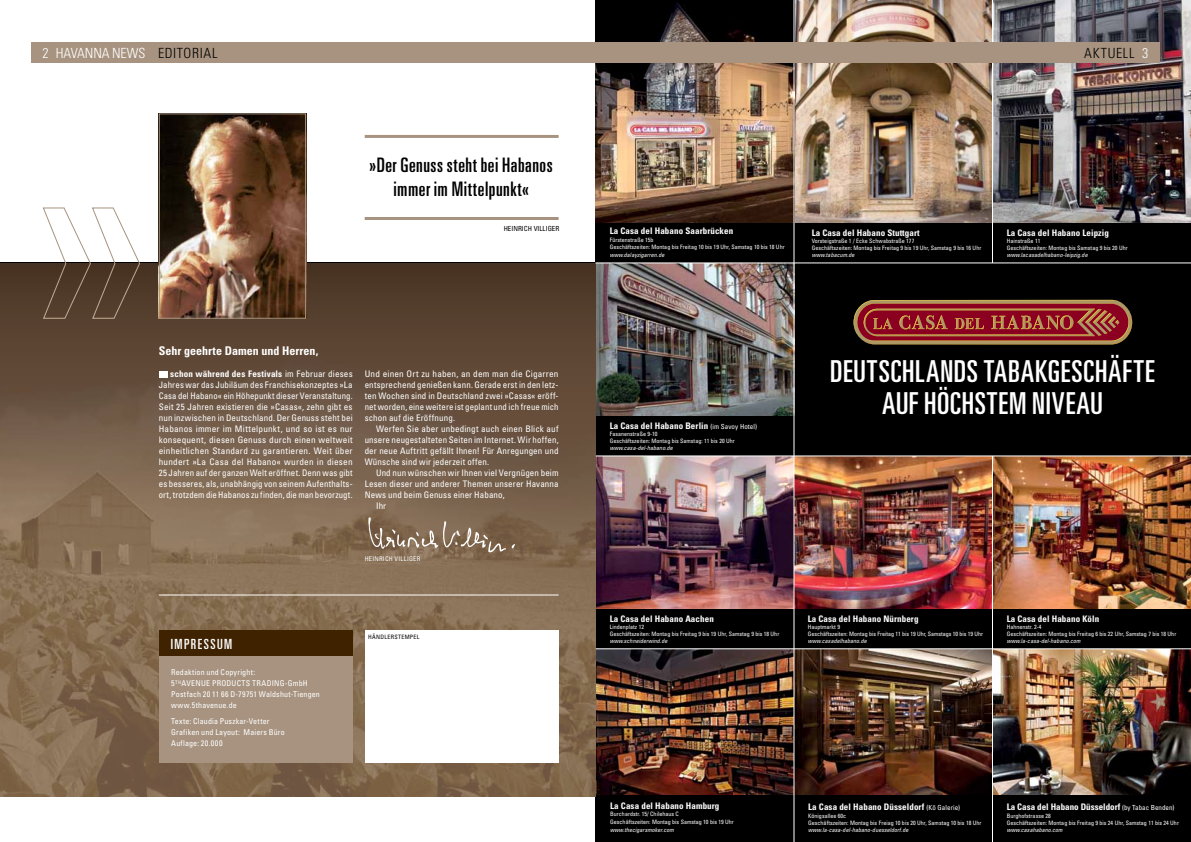
<style>
.page{position:relative;width:1191px;height:842px;background:#fff}
.page>*{position:absolute;margin:0;border:0;box-sizing:border-box;transform-origin:0 0}
.t1{font:ultra-condensed 30.3px/32px "Univers";letter-spacing:.03em;color:#fff;text-align:center}
.t2{font:ultra-condensed 20px/24px "Univers";letter-spacing:.025em;color:#000;text-align:center}
.t3{font:300 condensed 14px "Univers";letter-spacing:.025em;color:#fff}
.t4{font:ultra-condensed 14px "Univers";letter-spacing:.105em;color:#fff}
.t5{font:300 condensed 14px "Univers";letter-spacing:.05em;color:#000}
.t6{font:700 condensed 12px "Univers";color:#fff}
.t7{font:condensed 9px/11px "Univers";letter-spacing:.01em;color:#fff;text-align:justify}
.t8{font:700 condensed 9px "Univers";letter-spacing:.01em;color:#fff}
.t9{font:condensed 8px/11px "Univers";letter-spacing:.02em;color:#fff}
.t10{font:condensed 7px "Univers";color:#000}
.t11{font:condensed 6.5px "Univers";color:#fff}
.t12{font:condensed 6px/7.2px "Univers";letter-spacing:.005em;color:#fff}
.t13{font:italic condensed 6px "Univers";letter-spacing:.005em;color:#fff}
.t14{font:condensed 6px "Univers";letter-spacing:.05em;color:#000}
.s1{color:#000}
.s2{color:#fff}
.s3{font-weight:700}
.s4{font-weight:400;font-size:7px}
</style>
<div class="page">
<img style="left:595px;top:649px;width:198px;height:147px">
<div style="left:794px;top:262px;width:397px;height:194px;background:#000"></div>
<img style="left:595px;top:456px;width:198px;height:153px">
<img style="left:794px;top:456px;width:397px;height:153px">
<img style="left:993px;top:649px;width:198px;height:147px">
<img style="left:794px;top:649px;width:198px;height:147px">
<img style="left:794px;top:0;width:198px;height:223px">
<img style="left:993px;top:0;width:198px;height:223px">
<img style="left:595px;top:263px;width:198px;height:153px">
<img style="left:595px;top:0;width:198px;height:223px">
<div style="left:595px;top:223px;width:596px;height:40px;background:#000"></div>
<div style="left:595px;top:416px;width:202px;height:40px;background:#000"></div>
<div style="left:595px;top:609px;width:596px;height:40px;background:#000"></div>
<div style="left:595px;top:796px;width:596px;height:46px;background:#000"></div>
<svg style="left:0;top:263px;width:595px;height:534px;background:#755e48"></svg>
<svg style="left:42px;top:207px;width:99px;height:113px"></svg>
<img style="left:161px;top:115px;width:143px;height:202px">
<div style="left:159px;top:113px;width:147px;height:206px;border:1px solid #a79380"></div>
<hr style="left:159px;top:594px;width:399px;height:1px;background:#fff">
<div style="left:365px;top:630px;width:193px;height:133px;background:#fff"></div>
<div style="left:159px;top:630px;width:194px;height:133px;background:#a79380"></div>
<div style="left:159px;top:630px;width:194px;height:26px;background:#3f2200"></div>
<hr style="left:365px;top:135px;width:193px;height:3px;background:#a79380">
<hr style="left:365px;top:217px;width:193px;height:3px;background:#a79380">
<div style="left:159px;top:371px;width:8px;height:6px;background:#fff"></div>
<svg style="left:368px;top:517px;width:147px;height:35px;background:#8b7560"></svg>
<hr style="left:793px;top:0;width:1px;height:842px;background:#fff">
<hr style="left:992px;top:456px;width:1px;height:386px;background:#fff">
<hr style="left:992px;top:0;width:1px;height:263px;background:#fff">
<svg style="left:853px;top:300px;width:279px;height:44px;background:#973b33"></svg>
<div style="left:31px;top:43px;width:1128px;height:20px;background:#a79380"></div>
<hr style="left:595px;top:262px;width:596px;height:1px;background:#fff">
<hr style="left:596px;top:455px;width:595px;height:1px;background:#fff">
<hr style="left:596px;top:648px;width:595px;height:1px;background:#fff">
<h3 class="t3" style="left:43px;top:44px;width:176px">2 HAVANNA NEWS <span class="s1">EDITORIAL</span></h3>
<h3 class="t5" style="left:1084px;top:44px;width:66px">AKTUELL <span class="s2">3</span></h3>
<h2 class="t2" style="left:369px;top:153px;width:185px">»Der Genuss steht bei Habanos immer im Mittelpunkt«</h2>
<p class="t10" style="left:504px;top:224px;width:9px">Heinrich</p>
<p class="t10" style="left:533px;top:224px;width:8px">Villiger</p>
<h3 class="t6" style="left:159px;top:344px;width:161px">Sehr geehrte Damen und Herren,</h3>
<p class="t7" style="left:159px;top:368px;width:195px;text-indent:11px"><span class="s3">schon während des Festivals</span> im Februar dieses Jahres war das Jubiläum des Franchisekonzeptes »La Casa del Habano« ein Höhepunkt dieser Veranstaltung.<br>Seit 25 Jahren existieren die »Casas«, zehn gibt es nun inzwischen in Deutschland. Der Genuss steht bei Habanos immer im Mittelpunkt, und so ist es nur konsequent, diesen Genuss durch einen weltweit einheitlichen Standard zu garantieren. Weit über hundert »La Casa del Habano« wurden in diesen 25 Jahren auf der ganzen Welt eröffnet. Denn was gibt es besseres, als, unabhängig von seinem Aufenthalts&shy;ort, trotzdem die Habanos zu finden, die man bevorzugt.</p>
<p class="t7" style="left:365px;top:368px;width:195px">Und einen Ort zu haben, an dem man die Cigarren entsprechend genießen kann. Gerade erst in den letz&shy;ten Wochen sind in Deutschland zwei »Casas« eröff&shy;net worden, eine weitere ist geplant und ich freue mich schon auf die Eröffnung.</p>
<p class="t7" style="left:365px;top:423px;width:195px;text-indent:11px">Werfen Sie aber unbedingt auch einen Blick auf unsere neugestalteten Seiten im Internet. Wir hoffen, der neue Auftritt gefällt Ihnen! Für Anregungen und Wünsche sind wir jederzeit offen.</p>
<p class="t7" style="left:376px;top:467px;width:184px">Und nun wünschen wir Ihnen viel Vergnügen beim</p>
<p class="t7" style="left:365px;top:478px;width:195px">Lesen dieser und anderer Themen unserer Havanna</p>
<p class="t7" style="left:365px;top:489px;width:142px">News und beim Genuss einer Habano,</p>
<p class="t7" style="left:376px;top:500px;width:12px">Ihr</p>
<h3 class="t4" style="left:171px;top:636px;width:55px">IMPRESSUM</h3>
<p class="t9" style="left:171px;top:666px;width:150px">Redaktion und Copyright:<br>5<sup>TH</sup>AVENUE PRODUCTS TRADING-GmbH<br>Postfach 20 11 66 D-79751 Waldshut-Tiengen www.5thavenue.de</p>
<p class="t9" style="left:171px;top:715px;width:115px">Texte: Claudia Puszkar-Vetter<br>Grafiken und Layout: Maiers Büro<br>Auflage: 20.000</p>
<p class="t11" style="left:365px;top:554px;width:9px">Heinrich</p>
<p class="t11" style="left:394px;top:554px;width:9px">Villiger</p>
<p class="t14" style="left:368px;top:632px;width:53px">HÄNDLERSTEMPEL</p>
<p class="t8" style="left:609px;top:226px;width:125px">La Casa del Habano Saarbrücken</p>
<p class="t12" style="left:609px;top:236px;width:176px">Fürstenstraße 15b<br>Geschäftszeiten: Montag bis Freitag 10 bis 19 Uhr, Samstag 10 bis 18 Uhr</p>
<p class="t13" style="left:609px;top:251px;width:56px">www.dalayzigarren.de</p>
<p class="t8" style="left:811px;top:227px;width:109px">La Casa del Habano Stuttgart</p>
<p class="t12" style="left:811px;top:237px;width:171px">Vorsteigstraße 1 / Ecke Schwabstraße 177<br>Geschäftszeiten: Montag bis Freitag 9 bis 19 Uhr, Samstag 9 bis 16 Uhr</p>
<p class="t13" style="left:811px;top:251px;width:44px">www.tabacum.de</p>
<p class="t8" style="left:1006px;top:227px;width:104px">La Casa del Habano Leipzig</p>
<p class="t12" style="left:1006px;top:237px;width:123px">Hainstraße 11<br>Geschäftszeiten: Montag bis Samstag 9 bis 20 Uhr</p>
<p class="t13" style="left:1006px;top:251px;width:82px">www.lacasadelhabano-leipzig.de</p>
<p class="t8" style="left:609px;top:420px;width:149px">La Casa del Habano Berlin <span class="s4">(im Savoy Hotel)</span></p>
<p class="t12" style="left:609px;top:430px;width:127px">Fasanenstraße 9-10<br>Geschäftszeiten: Montag bis Samstag: 11 bis 20 Uhr</p>
<p class="t13" style="left:609px;top:444px;width:65px">www.casa-del-habano.de</p>
<h1 class="t1" style="left:830px;top:355px;width:325px">Deutschlands Tabakgeschäfte auf höchstem Niveau</h1>
<p class="t8" style="left:609px;top:613px;width:106px">La Casa del Habano Aachen</p>
<p class="t12" style="left:609px;top:623px;width:171px">Lindenplatz 12<br>Geschäftszeiten: Montag bis Freitag 9 bis 19 Uhr, Samstag 9 bis 18 Uhr</p>
<p class="t13" style="left:609px;top:637px;width:59px">www.schneiderwind.de</p>
<p class="t8" style="left:807px;top:613px;width:112px">La Casa del Habano Nürnberg</p>
<p class="t12" style="left:807px;top:623px;width:177px">Hauptmarkt 9<br>Geschäftszeiten: Montag bis Freitag 11 bis 19 Uhr, Samstags 10 bis 19 Uhr</p>
<p class="t13" style="left:807px;top:637px;width:61px">www.casadelhabano.de</p>
<p class="t8" style="left:1006px;top:613px;width:94px">La Casa del Habano Köln</p>
<p class="t12" style="left:1006px;top:623px;width:171px">Hahnenstr. 2-4<br>Geschäftszeiten: Montag bis Freitag 6 bis 22 Uhr, Samstag 7 bis 18 Uhr</p>
<p class="t13" style="left:1006px;top:637px;width:75px">www.la-casa-del-habano.com</p>
<p class="t8" style="left:610px;top:800px;width:111px">La Casa del Habano Hamburg</p>
<p class="t12" style="left:610px;top:810px;width:125px">Burchardstr. 15/ Chilehaus C<br>Geschäftszeiten: Montag bis Samstag 10 bis 19 Uhr</p>
<p class="t13" style="left:610px;top:826px;width:65px">www.thecigarsmoker.com</p>
<p class="t8" style="left:808px;top:802px;width:154px">La Casa del Habano Düsseldorf <span class="s4">(Kö Galerie)</span></p>
<p class="t12" style="left:808px;top:812px;width:175px">Königsallee 60c<br>Geschäftszeiten: Montag bis Freiag 10 bis 20 Uhr, Samstag 10 bis 18 Uhr</p>
<p class="t13" style="left:808px;top:826px;width:102px">www.la-casa-del-habano-duesseldorf.de</p>
<p class="t8" style="left:1006px;top:802px;width:169px">La Casa del Habano Düsseldorf <span class="s4">(by Tabac Benden)</span></p>
<p class="t12" style="left:1006px;top:812px;width:174px">Burghofstrasse 28<br>Geschäftszeiten: Montag bis Freitag 9 bis 24 Uhr, Samstag 11 bis 24 Uhr</p>
<p class="t13" style="left:1006px;top:826px;width:57px">www.casahabano.com</p>
</div>
